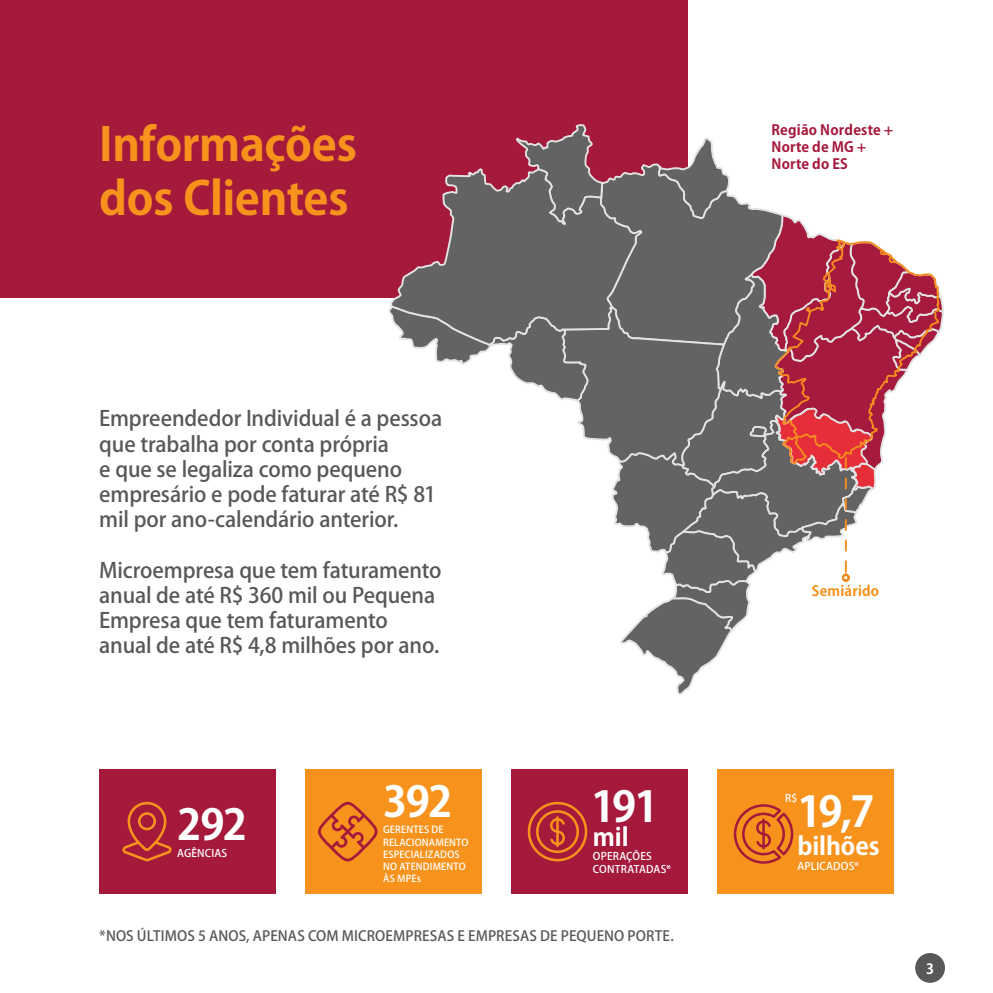
<style>
.page{position:relative;width:993px;height:993px;background:#fff}
.page>*{position:absolute;margin:0;border:0;box-sizing:border-box;transform-origin:0 0}
.Title___Tip{font:700 45.5px/54.6px "Koz Go Pro";letter-spacing:-.01em;color:#f7931d}
.Title___Tip-2{font:700 42px "Koz Go Pro";letter-spacing:-.04em;color:#fff}
.Title___Tip-3{font:700 24.5px "Koz Go Pro";letter-spacing:-.005em;color:#fff}
.Body_Text___Tip{font:500 21px/25.2px "Koz Go Pr 6 N";letter-spacing:-.005em;color:#57585a}
.Body_Text___Tip-2{font:500 14px "Koz Go Pr 6 N";letter-spacing:.005em;color:#57585a}
.Title___Sidebar_1{font:700 14px "Koz Go Pro";letter-spacing:.015em;color:#a5193b}
.Title___Sidebar_1-2{font:700 14px "Koz Go Pro";letter-spacing:.015em;color:#f7931d}
.t1{font:700 14px "Koz Go Pro";color:#fff}
.Body_Text___Tip-3{font:500 10.5px/12.6px "Koz Go Pro";letter-spacing:.015em;color:#fff}
.Body_Text___Tip-4{font:500 9.62px/12.2px "Koz Go Pro";letter-spacing:.015em;color:#fff}
</style>
<div class="page">
<div style="left:0;top:0;width:687px;height:298px;background:#a5193b"></div>
<div style="left:511px;top:769px;width:176px;height:124px;background:#a5193b"></div>
<div style="left:717px;top:769px;width:176px;height:124px;background:#f7931d"></div>
<div style="left:99px;top:769px;width:176px;height:124px;background:#a5193b"></div>
<div style="left:305px;top:769px;width:176px;height:124px;background:#f7931d"></div>
<svg style="left:318px;top:801px;width:59px;height:60px"></svg>
<svg style="left:527px;top:801px;width:60px;height:60px"></svg>
<svg style="left:733px;top:804px;width:60px;height:59px"></svg>
<svg style="left:388px;top:122px;width:556px;height:572px"></svg>
<div style="left:914px;top:952px;width:30px;height:30px;background:#57585a;border-radius:50%"></div>
<svg style="left:122px;top:801px;width:49px;height:60px"></svg>
<p class="Title___Tip" style="left:99px;top:119px;width:259px">Informações dos Clientes</p>
<p class="Title___Sidebar_1" style="left:771px;top:121px;width:123px">Região Nordeste +</p>
<p class="Title___Sidebar_1" style="left:771px;top:138px;width:96px">Norte de MG +</p>
<p class="Title___Sidebar_1" style="left:771px;top:155px;width:78px">Norte do ES</p>
<p class="Body_Text___Tip" style="left:99px;top:406px;width:344px">Empreendedor Individual é a pessoa que trabalha por conta própria<br>e que se legaliza como pequeno empresário e pode faturar até R$ 81 mil por ano-calendário anterior.</p>
<p class="Body_Text___Tip" style="left:99px;top:557px;width:344px">Microempresa que tem faturamento anual de até R$ 360 mil ou Pequena<br>Empresa que tem faturamento anual de até R$ 4,8 milhões por ano.</p>
<p class="Title___Sidebar_1-2" style="left:811px;top:581px;width:69px">Semiárido</p>
<p class="Title___Tip-2" style="left:177px;top:797px;width:71px">292</p>
<p class="Body_Text___Tip-3" style="left:177px;top:847px;width:52px">AGÊNCIAS</p>
<p class="Title___Tip-2" style="left:383px;top:774px;width:71px">392</p>
<p class="Body_Text___Tip-4" style="left:383px;top:823px;width:62px">GERENTES DE</p>
<p class="Body_Text___Tip-4" style="left:383px;top:836px;width:87px">RELACIONAMENTO<br>ESPECIALIZADOS<br>NO ATENDIMENTO<br>ÀS MPEs</p>
<p class="Title___Tip-2" style="left:591px;top:779px;width:69px">191</p>
<p class="Title___Tip-3" style="left:592px;top:820px;width:37px">mil</p>
<p class="Title___Tip-3" style="left:797px;top:829px;width:84px">bilhões</p>
<p class="Body_Text___Tip-3" style="left:785px;top:792px;width:14px">R$</p>
<p class="Title___Tip-2" style="left:797px;top:784px;width:79px">19,7</p>
<p class="Body_Text___Tip-3" style="left:592px;top:850px;width:80px">OPERAÇÕES<br>CONTRATADAS*</p>
<p class="Body_Text___Tip-3" style="left:797px;top:860px;width:63px">APLICADOS*</p>
<p class="Body_Text___Tip-2" style="left:99px;top:928px;width:575px">*NOS ÚLTIMOS 5 ANOS, APENAS COM MICROEMPRESAS E EMPRESAS DE PEQUENO PORTE.</p>
<p class="t1" style="left:925px;top:959px;width:10px">3</p>
</div>
